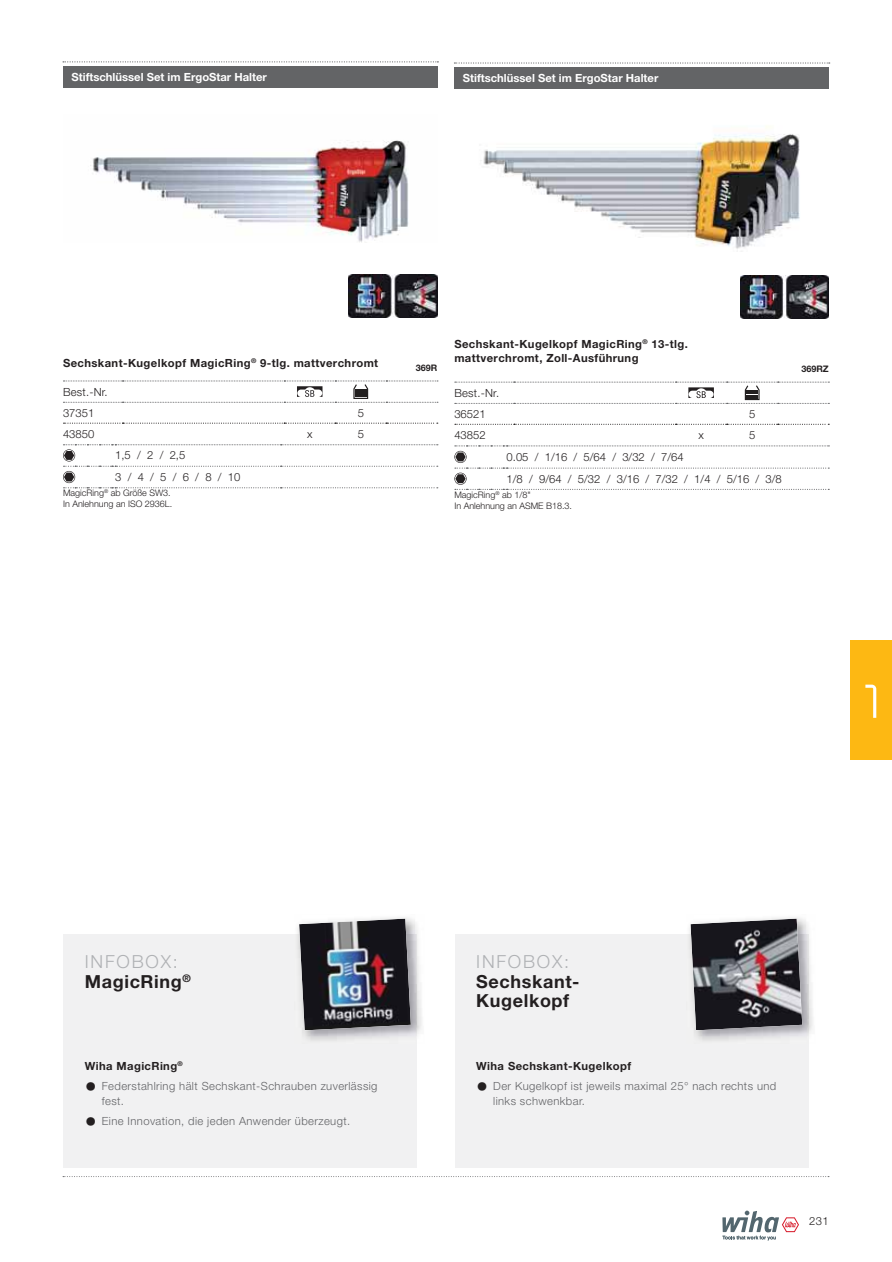
<style>
.page{position:relative;width:892px;height:1262px;background:#fff}
.page>*{position:absolute;margin:0;border:0;box-sizing:border-box;transform-origin:0 0}
.t1{font:700 18px/19.5px "Helvetica Neue LT Pro";letter-spacing:.035em;color:#231f20}
.t2{font:300 18px "Helvetica Neue LT Pro";letter-spacing:.1em;color:#afb1b4}
.t3{font:300 11.25px/14.2px "Helvetica Neue LT Pro";letter-spacing:.035em;color:#626366}
.t4{font:700 11.25px/14.2px "Helvetica Neue LT Pro";letter-spacing:.035em;color:#231f20}
.t5{font:300 11.25px/21px "Helvetica Neue LT Pro";color:#231f20}
.t6{font:700 11.25px "Helvetica Neue LT Pro";color:#fff}
.t7{font:300 11.25px "Helvetica Neue LT Pro";color:#221f1f}
.t8{font:300 9px/11.2px "Helvetica Neue LT Pro";color:#231f20}
.t9{font:700 9px "Helvetica Neue LT Pro";color:#231f20}
.s1{font-weight:300;color:#afb1b4}
.s2{font-size:24px;color:#231f20}
</style>
<div class="page">
<div style="left:850px;top:640px;width:42px;height:119px;background:#fdb813"></div>
<div style="left:64px;top:934px;width:352px;height:233px;background:#f1f1f2"></div>
<div style="left:455px;top:933px;width:353px;height:234px;background:#f1f1f2"></div>
<svg style="left:865px;top:684px;width:11px;height:33px"></svg>
<img style="left:90px;top:140px;width:319px;height:103px">
<img style="left:349px;top:274px;width:88px;height:43px">
<img style="left:297px;top:917px;width:125px;height:126px">
<img style="left:297px;top:934px;width:119px;height:109px">
<img style="left:299px;top:918px;width:112px;height:112px">
<img style="left:689px;top:917px;width:124px;height:126px">
<img style="left:686px;top:933px;width:122px;height:110px">
<img style="left:690px;top:918px;width:112px;height:112px">
<img style="left:480px;top:126px;width:320px;height:123px">
<img style="left:740px;top:276px;width:88px;height:42px">
<svg style="left:722px;top:1210px;width:77px;height:30px"></svg>
<svg style="left:63px;top:61px;width:375px;height:1px"></svg>
<div style="left:63px;top:66px;width:374px;height:21px;background:#636466"></div>
<svg style="left:63px;top:422px;width:375px;height:1px"></svg>
<svg style="left:63px;top:380px;width:375px;height:23px"></svg>
<svg style="left:63px;top:444px;width:375px;height:44px"></svg>
<svg style="left:454px;top:62px;width:375px;height:2px"></svg>
<div style="left:454px;top:67px;width:374px;height:21px;background:#636466"></div>
<svg style="left:455px;top:423px;width:374px;height:2px"></svg>
<svg style="left:455px;top:382px;width:374px;height:22px"></svg>
<svg style="left:454px;top:445px;width:375px;height:45px"></svg>
<p class="t6" style="left:71px;top:73px;width:197px">Stiftschlüssel Set im ErgoStar Halter</p>
<p class="t6" style="left:463px;top:74px;width:197px">Stiftschlüssel Set im ErgoStar Halter</p>
<p class="t4" style="left:63px;top:356px;width:317px">Sechskant-Kugelkopf MagicRing<sup>®</sup> 9-tlg. mattverchromt</p>
<p class="t9" style="left:416px;top:364px;width:23px">369R</p>
<p class="t5" style="left:63px;top:382px;width:46px">Best.-Nr.<br>37351</p>
<p class="t5" style="left:357px;top:403px;width:8px">5</p>
<p class="t5" style="left:63px;top:424px;width:33px">43850</p>
<p class="t5" style="left:307px;top:424px;width:7px">x</p>
<p class="t5" style="left:357px;top:424px;width:8px">5</p>
<p class="t5" style="left:115px;top:446px;width:127px;line-height:21.6px">1,5 / 2 / 2,5<br>3 / 4 / 5 / 6 / 8 / 10</p>
<p class="t8" style="left:63px;top:488px;width:111px">MagicRing<sup>®</sup> ab Größe SW3.<br>In Anlehnung an ISO 2936L.</p>
<p class="t4" style="left:454px;top:337px;width:235px">Sechskant-Kugelkopf MagicRing<sup>®</sup> 13-tlg. mattverchromt, Zoll-Ausführung</p>
<p class="t5" style="left:454px;top:383px;width:46px">Best.-Nr.<br>36521</p>
<p class="t5" style="left:749px;top:404px;width:8px">5</p>
<p class="t5" style="left:454px;top:425px;width:33px">43852</p>
<p class="t5" style="left:698px;top:425px;width:7px">x</p>
<p class="t5" style="left:749px;top:425px;width:8px">5</p>
<p class="t5" style="left:506px;top:447px;width:277px;line-height:21.8px">0.05 / 1/16 / 5/64 / 3/32 / 7/64<br>1/8 / 9/64 / 5/32 / 3/16 / 7/32 / 1/4 / 5/16 / 3/8</p>
<p class="t8" style="left:454px;top:489px;width:119px">MagicRing<sup>®</sup> ab 1/8"<br>In Anlehnung an ASME B18.3.</p>
<p class="t9" style="left:801px;top:366px;width:29px">369RZ</p>
<h1 class="t1" style="left:85px;top:953px;width:107px"><span class="s1">INFOBOX:<br></span>MagicRing<sup>®</sup></h1>
<p class="t4" style="left:85px;top:1059px;width:99px">Wiha MagicRing<sup>®</sup></p>
<p class="t3" style="left:102px;top:1080px;width:277px;text-indent:-17px"><span class="s2">•</span> Federstahlring hält Sechskant-Schrauben zuverlässig fest.</p>
<p class="t3" style="left:85px;top:1115px;width:267px"><span class="s2">•</span> Eine Innovation, die jeden Anwender überzeugt.</p>
<h1 class="t2" style="left:476px;top:955px;width:94px">INFOBOX:</h1>
<h1 class="t1" style="left:476px;top:973px;width:105px">Sechskant-<br>Kugelkopf</h1>
<p class="t4" style="left:476px;top:1059px;width:156px">Wiha Sechskant-Kugelkopf</p>
<p class="t3" style="left:493px;top:1080px;width:284px;text-indent:-17px"><span class="s2">•</span> Der Kugelkopf ist jeweils maximal 25° nach rechts und links schwenkbar.</p>
<p class="t7" style="left:809px;top:1216px;width:21px">231</p>
</div>
